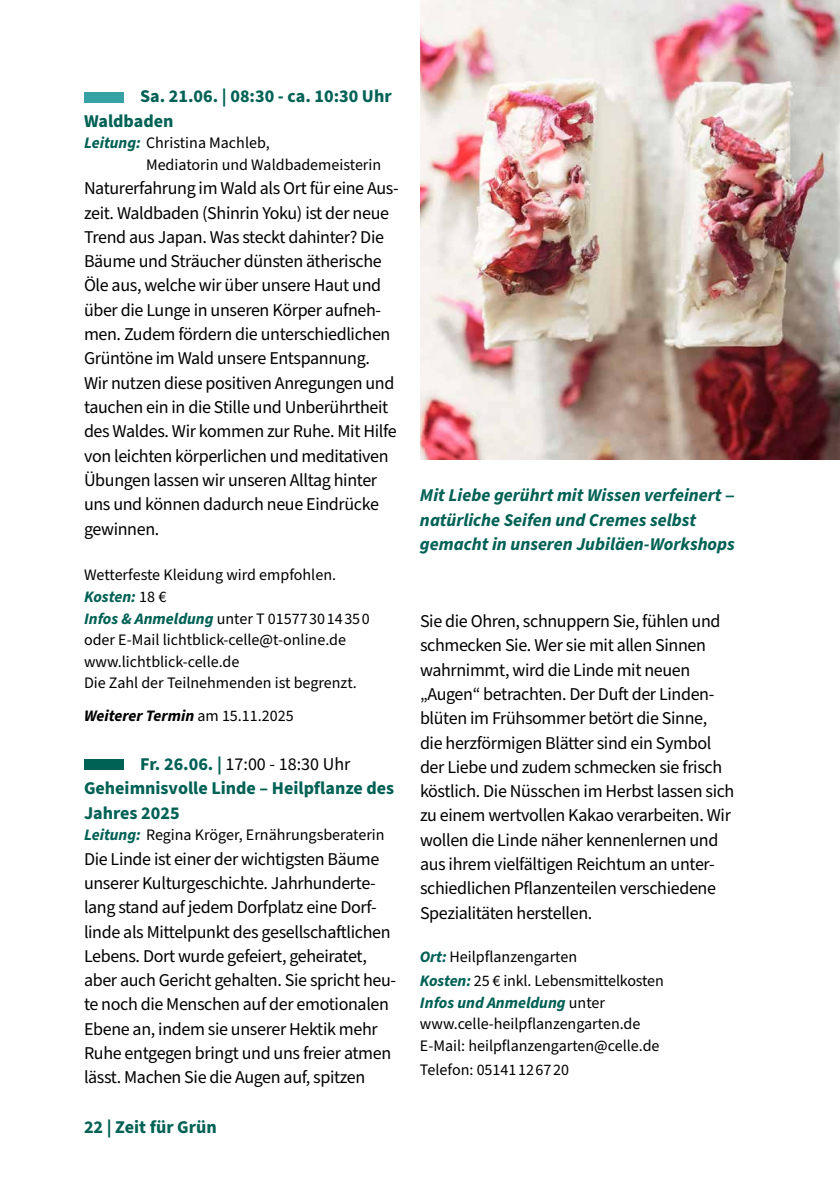
<style>
.page{position:relative;width:840px;height:1191px;background:#fff}
.page>*{position:absolute;margin:0;border:0;box-sizing:border-box;transform-origin:0 0}
.t1{font:18px/24.4px "Source Sans Pro";letter-spacing:-.02em;color:#000}
.t2{font:700 18px/24.4px "Source Sans Pro";color:#006155}
.t3{font:italic 700 18px/24.2px "Source Sans Pro";color:#006155}
.t4{font:16px/21.6px "Source Sans Pro";color:#000}
.t5{font:italic 700 16px "Source Sans Pro";color:#000}
.s1{font-weight:700;font-style:italic;color:#006155}
.s2{font-weight:400;font-style:normal}
.s3{font-weight:400;color:#000}
.s4{font-family:"Source Serif Pro";font-style:normal}
</style>
<div class="page">
<div style="left:84px;top:92px;width:39px;height:10px;background:#37a2a5"></div>
<div style="left:84px;top:760px;width:39px;height:10px;background:#006155"></div>
<img style="left:420px;top:0;width:419px;height:459px">
<p class="t2" style="left:84px;top:85px;width:309px;text-indent:56px">Sa. 21.06. | 08:30 - ca. 10:30 Uhr<br>Waldbaden</p>
<p class="t4" style="left:146px;top:133px;width:236px;text-indent:-62px"><span class="s1">Leitung:</span> Christina Machleb,<br>Mediatorin und Waldbademeisterin</p>
<p class="t1" style="left:84px;top:177px;width:316px">Naturerfahrung im Wald als Ort für eine Aus&shy;zeit. Waldbaden (Shinrin Yoku) ist der neue Trend aus Japan. Was steckt dahinter? Die Bäume und Sträucher dünsten ätherische Öle aus, welche wir über unsere Haut und über die Lunge in unseren Körper aufneh&shy;men. Zudem fördern die unterschiedlichen Grüntöne im Wald unsere Entspannung.<br>Wir nutzen diese positiven Anregungen und tauchen ein in die Stille und Unberührtheit des Waldes. Wir kommen zur Ruhe. Mit Hilfe von leichten körperlichen und meditativen Übungen lassen wir unseren Alltag hinter uns und können dadurch neue Eindrücke gewinnen.</p>
<p class="t4" style="left:84px;top:565px;width:287px">Wetterfeste Kleidung wird empfohlen.<br><span class="s1">Kosten:</span> 18 €<br><span class="s1">Infos &amp; Anmeldung</span> unter T 01577 30 14 35 0 oder E-Mail lichtblick-celle@t-online.de www.lichtblick-celle.de<br>Die Zahl der Teilnehmenden ist begrenzt.</p>
<p class="t5" style="left:84px;top:705px;width:211px">Weiterer Termin <span class="s2">am 15.11.2025</span></p>
<p class="t2" style="left:84px;top:752px;width:311px;text-indent:56px">Fr. 26.06. | <span class="s3">17:00 - 18:30 Uhr<br></span>Geheimnisvolle Linde – Heilpflanze des<br>Jahres 2025</p>
<p class="t4" style="left:84px;top:824px;width:302px"><span class="s1">Leitung:</span> Regina Kröger, Ernährungsberaterin</p>
<p class="t1" style="left:84px;top:847px;width:313px">Die Linde ist einer der wichtigsten Bäume unserer Kulturgeschichte. Jahrhunderte&shy;lang stand auf jedem Dorfplatz eine Dorf&shy;linde als Mittelpunkt des gesellschaftlichen Lebens. Dort wurde gefeiert, geheiratet, aber auch Gericht gehalten. Sie spricht heu&shy;te noch die Menschen auf der emotionalen Ebene an, indem sie unserer Hektik mehr Ruhe entgegen bringt und uns freier atmen lässt. Machen Sie die Augen auf, spitzen</p>
<p class="t2" style="left:84px;top:1115px;width:134px">22 | Zeit für Grün</p>
<p class="t3" style="left:420px;top:484px;width:316px">Mit Liebe gerührt mit Wissen verfeinert <span class="s4">‒ </span>natürliche Seifen und Cremes selbst gemacht in unseren Jubiläen-Workshops</p>
<p class="t1" style="left:420px;top:609px;width:316px">Sie die Ohren, schnuppern Sie, fühlen und schmecken Sie. Wer sie mit allen Sinnen wahrnimmt, wird die Linde mit neuen „Augen“ betrachten. Der Duft der Linden&shy;blüten im Frühsommer betört die Sinne, die herzförmigen Blätter sind ein Symbol der Liebe und zudem schmecken sie frisch köstlich. Die Nüsschen im Herbst lassen sich zu einem wertvollen Kakao verarbeiten. Wir wollen die Linde näher kennenlernen und aus ihrem vielfältigen Reichtum an unter&shy;schiedlichen Pflanzenteilen verschiedene Spezialitäten herstellen.</p>
<p class="t4" style="left:420px;top:945px;width:245px;line-height:24.4px"><span class="s1">Ort:</span> Heilpflanzengarten<br><span class="s1">Kosten:</span> 25 € inkl. Lebensmittelkosten</p>
<p class="t4" style="left:420px;top:992px;width:241px"><span class="s1">Infos und Anmeldung</span> unter www.celle-heilpflanzengarten.de<br>E-Mail: heilpflanzengarten@celle.de</p>
<p class="t4" style="left:420px;top:1059px;width:150px">Telefon: 05141 12 67 20</p>
</div>
